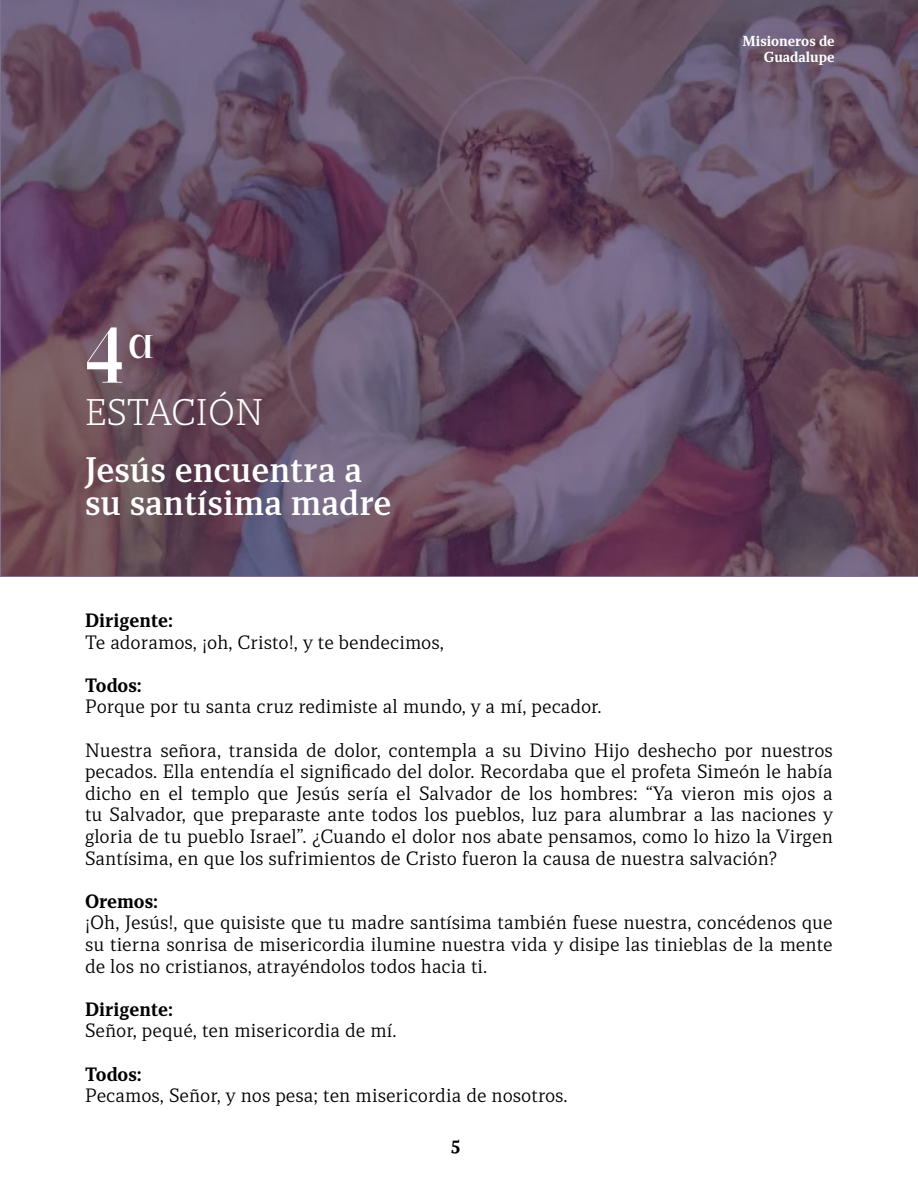
<style>
.page{position:relative;width:918px;height:1188px;background:#fff}
.page>*{position:absolute;margin:0;border:0;box-sizing:border-box;transform-origin:0 0}
.t1{font:75px "Mica Valo";color:#fff}
.t2{font:300 34.5px "Recia";color:#fff}
.t3{font:600 33px/33px "Recia";color:#fff}
.t4{font:18px/21.6px "Recia";color:#000;text-align:justify}
.t5{font:700 18px "Recia";color:#000}
.t6{font:700 13.5px/16.2px "Recia";color:#fff;text-align:right}
</style>
<div class="page">
<svg style="left:0;top:0;width:918px;height:576px;background:#664e63"></svg>
<h1 class="t1" style="left:85px;top:308px;width:70px">4<sup>a</sup></h1>
<h2 class="t2" style="left:85px;top:390px;width:180px">ESTACIÓN</h2>
<h3 class="t3" style="left:85px;top:453px;width:308px">Jesús encuentra a su santísima madre</h3>
<p class="t6" style="left:743px;top:33px;width:94px">Misioneros de<br>Guadalupe</p>
<p class="t5" style="left:85px;top:608px;width:89px">Dirigente:</p>
<p class="t4" style="left:85px;top:631px;width:360px">Te adoramos, ¡oh, Cristo!, y te bendecimos,</p>
<p class="t5" style="left:85px;top:673px;width:58px">Todos:</p>
<p class="t4" style="left:85px;top:696px;width:518px">Porque por tu santa cruz redimiste al mundo, y a mí, pecador.</p>
<p class="t4" style="left:85px;top:739px;width:750px">Nuestra señora, transida de dolor, contempla a su Divino Hijo deshecho por nuestros pecados. Ella entendía el significado del dolor. Recordaba que el profeta Simeón le había dicho en el templo que Jesús sería el Salvador de los hombres: “Ya vieron mis ojos a tu Salvador, que preparaste ante todos los pueblos, luz para alumbrar a las naciones y gloria de tu pueblo Israel”. ¿Cuando el dolor nos abate pensamos, como lo hizo la Virgen Santísima, en que los sufrimientos de Cristo fueron la causa de nuestra salvación?</p>
<p class="t5" style="left:85px;top:889px;width:75px">Oremos:</p>
<p class="t4" style="left:85px;top:912px;width:749px">¡Oh, Jesús!, que quisiste que tu madre santísima también fuese nuestra, concédenos que su tierna sonrisa de misericordia ilumine nuestra vida y disipe las tinieblas de la mente de los no cristianos, atrayéndolos todos hacia ti.</p>
<p class="t5" style="left:85px;top:997px;width:89px">Dirigente:</p>
<p class="t4" style="left:85px;top:1020px;width:313px">Señor, pequé, ten misericordia de mí.</p>
<p class="t5" style="left:85px;top:1062px;width:58px">Todos:</p>
<p class="t4" style="left:85px;top:1084px;width:484px">Pecamos, Señor, y nos pesa; ten misericordia de nosotros.</p>
<p class="t5" style="left:451px;top:1133px;width:11px">5</p>
</div>
